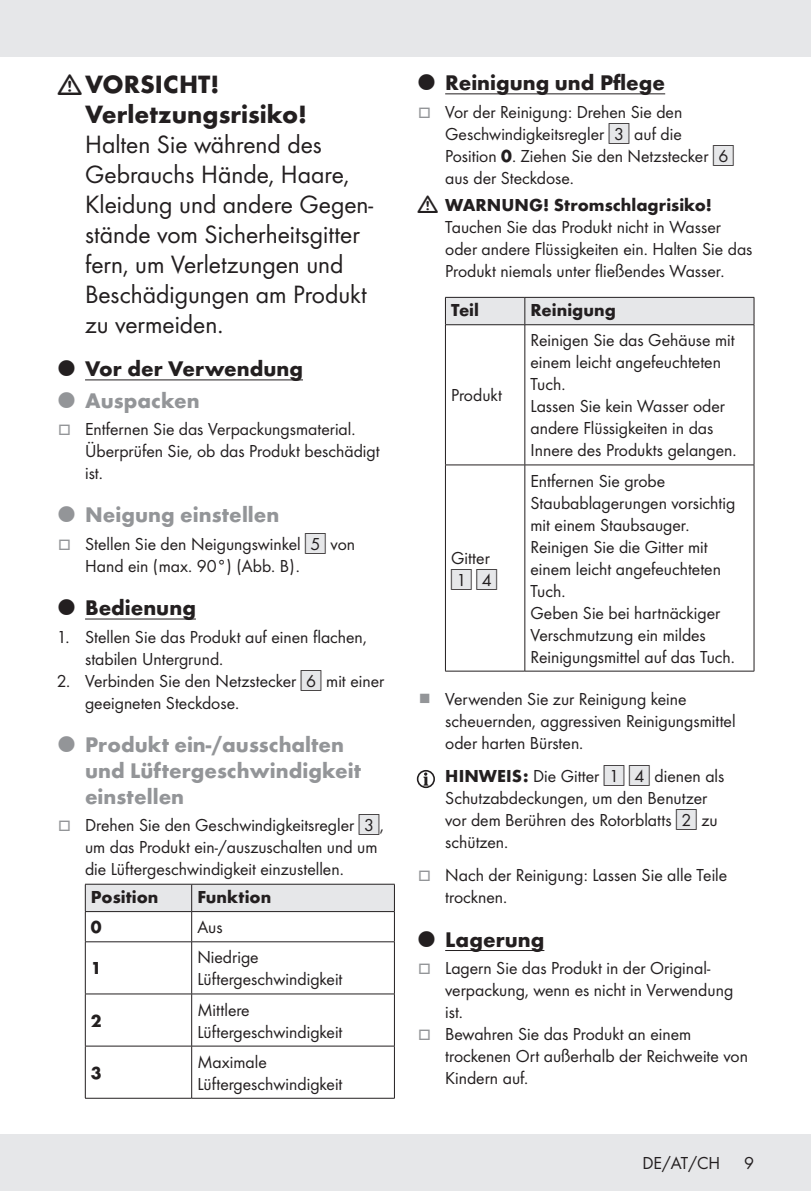
<style>
.page{position:relative;width:811px;height:1191px;background:#fff}
.page>*{position:absolute;margin:0;border:0;box-sizing:border-box;transform-origin:0 0}
.t1{font:26px/30px "Futura Boo";color:#231f20}
.t2{font:700 22px/26px "Futura";color:#939598}
.t3{font:700 22px "Futura";color:#231f20}
.Indent_SB{font:18px/22px "Futura Boo";color:#231f20}
.Body{font:18px/22px "Futura Boo";color:#231f20}
.Headline__Table{font:700 18px "Futura";color:#231f20}
.Body__Table{font:18px "Futura Boo";color:#231f20}
.Body__Table-2{font:700 18px "Futura";color:#231f20}
.Body__Table-3{font:15.8px "IMP Lidl Num Box";color:#231f20}
.s1{font-family:"Futura";font-weight:700}
.s2{color:#939598}
.s3{font-family:"IMP Lidl Num Box";font-size:15.8px;color:#e6e7e9}
.s4{font-family:"IMP Lidl Num Box";font-size:15.8px}
.s5{color:#e6e7e9}
</style>
<div class="page">
<div style="left:0;top:1134px;width:811px;height:57px;background:#e6e7e9"></div>
<div style="left:0;top:0;width:811px;height:57px;background:#e6e7e9"></div>
<hr style="left:85px;top:379px;width:218px;height:1px;background:#231f20">
<hr style="left:85px;top:618px;width:111px;height:1px;background:#231f20">
<svg style="left:85px;top:884px;width:310px;height:57px"></svg>
<hr style="left:85px;top:941px;width:107px;height:1px;background:#231f20">
<hr style="left:85px;top:942px;width:1px;height:51px;background:#231f20">
<hr style="left:192px;top:941px;width:203px;height:1px;background:#231f20">
<hr style="left:191px;top:942px;width:1px;height:51px;background:#231f20">
<hr style="left:394px;top:942px;width:1px;height:51px;background:#231f20">
<hr style="left:85px;top:993px;width:107px;height:1px;background:#231f20">
<hr style="left:85px;top:994px;width:1px;height:51px;background:#231f20">
<hr style="left:192px;top:993px;width:203px;height:1px;background:#231f20">
<hr style="left:191px;top:994px;width:1px;height:51px;background:#231f20">
<hr style="left:394px;top:994px;width:1px;height:51px;background:#231f20">
<hr style="left:85px;top:1045px;width:107px;height:1px;background:#231f20">
<hr style="left:85px;top:1046px;width:1px;height:52px;background:#231f20">
<hr style="left:192px;top:1045px;width:203px;height:1px;background:#231f20">
<hr style="left:191px;top:1046px;width:1px;height:52px;background:#231f20">
<hr style="left:394px;top:1046px;width:1px;height:52px;background:#231f20">
<hr style="left:85px;top:1098px;width:107px;height:1px;background:#231f20">
<hr style="left:192px;top:1098px;width:203px;height:1px;background:#231f20">
<hr style="left:445px;top:93px;width:220px;height:1px;background:#231f20">
<hr style="left:445px;top:950px;width:99px;height:1px;background:#231f20">
<div style="left:445px;top:297px;width:309px;height:27px;background:#e6e7e9"></div>
<hr style="left:445px;top:324px;width:80px;height:1px;background:#231f20">
<hr style="left:445px;top:325px;width:1px;height:140px;background:#231f20">
<hr style="left:525px;top:324px;width:229px;height:1px;background:#231f20">
<hr style="left:524px;top:325px;width:1px;height:140px;background:#231f20">
<hr style="left:753px;top:325px;width:1px;height:140px;background:#231f20">
<hr style="left:445px;top:464px;width:80px;height:1px;background:#231f20">
<hr style="left:445px;top:465px;width:1px;height:206px;background:#231f20">
<hr style="left:525px;top:464px;width:229px;height:1px;background:#231f20">
<hr style="left:524px;top:465px;width:1px;height:206px;background:#231f20">
<hr style="left:753px;top:465px;width:1px;height:206px;background:#231f20">
<hr style="left:445px;top:671px;width:80px;height:1px;background:#231f20">
<hr style="left:525px;top:671px;width:229px;height:1px;background:#231f20">
<svg style="left:417px;top:770px;width:17px;height:17px"></svg>
<div style="left:417px;top:770px;width:18px;height:18px;border:2px solid #231f20;border-radius:50%"></div>
<svg style="left:423px;top:772px;width:5px;height:13px"></svg>
<p class="t1" style="left:85px;top:68px;width:290px"><span class="s1">VORSICHT!<br>Verletzungsrisiko!<br></span>Halten Sie während des<br>Gebrauchs Hände, Haare,<br>Kleidung und andere Gegen&shy;stände vom Sicherheitsgitter fern, um Verletzungen und<br>Beschädigungen am Produkt zu vermeiden.</p>
<p class="t3" style="left:85px;top:352px;width:219px">Vor der Verwendung</p>
<p class="t2" style="left:85px;top:385px;width:116px">Auspacken</p>
<p class="Indent_SB" style="left:85px;top:417px;width:296px;text-indent:-27px"><span class="s2">□</span> Entfernen Sie das Verpackungsmaterial.<br>Überprüfen Sie, ob das Produkt beschädigt ist.</p>
<p class="t2" style="left:85px;top:500px;width:196px">Neigung einstellen</p>
<p class="Indent_SB" style="left:85px;top:532px;width:272px;text-indent:-27px"><span class="s2">□</span> Stellen Sie den Neigungswinkel <span class="s3">[</span><span class="s4">5]</span> von<br>Hand ein (max. 90°) (Abb. B).</p>
<p class="t3" style="left:85px;top:591px;width:112px">Bedienung</p>
<p class="Indent_SB" style="left:85px;top:625px;width:283px;text-indent:-28px">1. Stellen Sie das Produkt auf einen flachen, stabilen Untergrund.</p>
<p class="Indent_SB" style="left:85px;top:669px;width:301px;text-indent:-28px">2. Verbinden Sie den Netzstecker <span class="s3">[</span><span class="s4">6]</span> mit einer geeigneten Steckdose.</p>
<p class="t2" style="left:85px;top:729px;width:277px">Produkt ein‑/ausschalten und Lüftergeschwindigkeit einstellen</p>
<p class="Indent_SB" style="left:85px;top:813px;width:300px;text-indent:-27px"><span class="s2">□</span> Drehen Sie den Geschwindigkeitsregler <span class="s3">[</span><span class="s4">3]</span>, um das Produkt ein‑/auszuschalten und um die Lüftergeschwindigkeit einzustellen.</p>
<p class="Headline__Table" style="left:91px;top:883px;width:69px">Position</p>
<p class="Headline__Table" style="left:197px;top:883px;width:75px">Funktion</p>
<p class="Body__Table-2" style="left:91px;top:914px;width:12px">0</p>
<p class="Body" style="left:197px;top:915px;width:27px">Aus</p>
<p class="Body__Table-2" style="left:91px;top:955px;width:12px">1</p>
<p class="Body" style="left:197px;top:945px;width:147px">Niedrige<br>Lüftergeschwindigkeit</p>
<p class="Body__Table-2" style="left:91px;top:1007px;width:12px">2</p>
<p class="Body" style="left:197px;top:997px;width:147px">Mittlere<br>Lüftergeschwindigkeit</p>
<p class="Body__Table-2" style="left:91px;top:1059px;width:12px">3</p>
<p class="Body" style="left:197px;top:1049px;width:147px">Maximale<br>Lüftergeschwindigkeit</p>
<p class="t3" style="left:445px;top:66px;width:221px">Reinigung und Pflege</p>
<p class="Indent_SB" style="left:445px;top:100px;width:290px;text-indent:-27px"><span class="s2">□</span> Vor der Reinigung: Drehen Sie den Geschwindigkeitsregler <span class="s3">[</span><span class="s4">3]</span> auf die Position <span class="s1">0</span>. Ziehen Sie den Netzstecker <span class="s3">[</span><span class="s4">6] </span>aus der Steckdose.</p>
<p class="Indent_SB" style="left:445px;top:193px;width:309px"><span class="s1">WARNUNG! Stromschlagrisiko!<br></span>Tauchen Sie das Produkt nicht in Wasser oder andere Flüssigkeiten ein. Halten Sie das Produkt niemals unter fließendes Wasser.</p>
<p class="Headline__Table" style="left:451px;top:297px;width:29px">Teil</p>
<p class="Headline__Table" style="left:530px;top:297px;width:87px">Reinigung</p>
<p class="Body__Table" style="left:451px;top:383px;width:52px">Produkt</p>
<p class="Body" style="left:530px;top:328px;width:206px">Reinigen Sie das Gehäuse mit einem leicht angefeuchteten<br>Tuch.</p>
<p class="Body" style="left:530px;top:394px;width:205px">Lassen Sie kein Wasser oder andere Flüssigkeiten in das<br>Innere des Produkts gelangen.</p>
<p class="Body" style="left:530px;top:468px;width:206px">Entfernen Sie grobe<br>Staubablagerungen vorsichtig mit einem Staubsauger.</p>
<p class="Body" style="left:530px;top:534px;width:192px">Reinigen Sie die Gitter mit einem leicht angefeuchteten<br>Tuch.</p>
<p class="Body" style="left:530px;top:600px;width:204px">Geben Sie bei hartnäckiger<br>Verschmutzung ein mildes<br>Reinigungsmittel auf das Tuch.</p>
<p class="Indent_SB" style="left:445px;top:687px;width:292px">Verwenden Sie zur Reinigung keine scheuernden, aggressiven Reinigungsmittel oder harten Bürsten.</p>
<p class="Indent_SB" style="left:445px;top:764px;width:281px"><span class="s1">HINWEIS:</span> Die Gitter <span class="s3">[</span><span class="s4">1]</span> <span class="s3">[</span><span class="s4">4]</span> dienen als<br>Schutzabdeckungen, um den Benutzer vor dem Berühren des Rotorblatts <span class="s3">[</span><span class="s4">2]</span> zu schützen.</p>
<p class="Indent_SB" style="left:445px;top:863px;width:284px;text-indent:-27px"><span class="s2">□</span> Nach der Reinigung: Lassen Sie alle Teile trocknen.</p>
<p class="t3" style="left:445px;top:923px;width:101px">Lagerung</p>
<p class="Indent_SB" style="left:445px;top:956px;width:289px;text-indent:-27px"><span class="s2">□</span> Lagern Sie das Produkt in der Original&shy;verpackung, wenn es nicht in Verwendung ist.</p>
<p class="Indent_SB" style="left:445px;top:1022px;width:304px;text-indent:-27px"><span class="s2">□</span> Bewahren Sie das Produkt an einem trockenen Ort außerhalb der Reichweite von<br>Kindern auf.</p>
<p class="Body__Table" style="left:451px;top:545px;width:40px">Gitter</p>
<p class="Body__Table-3" style="left:451px;top:569px;width:48px"><span class="s5">[</span>1] <span class="s5">[</span>4]</p>
<p class="Indent_SB" style="left:642px;top:1151px;width:79px">DE/AT/CH</p>
<p class="Indent_SB" style="left:744px;top:1151px;width:11px">9</p>
</div>
